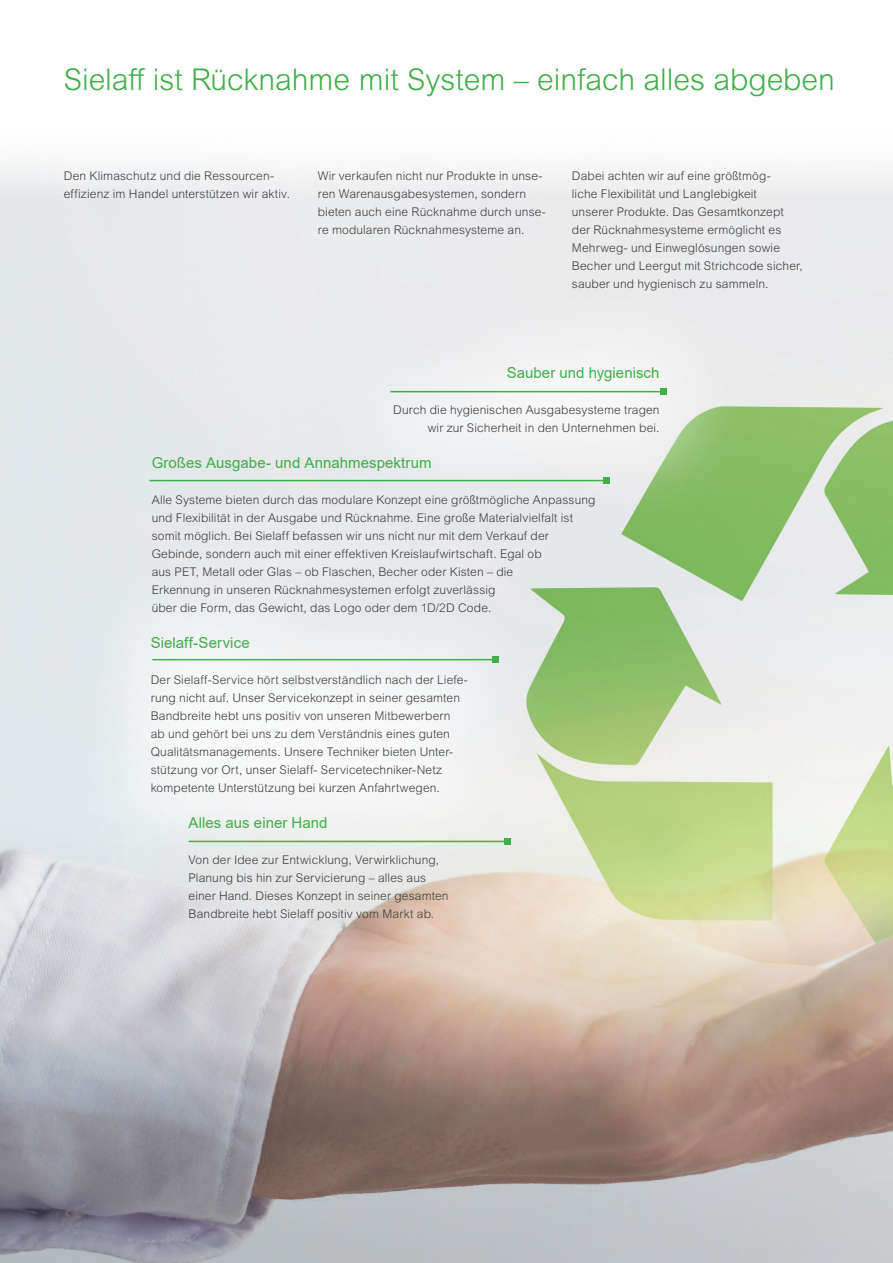
<style>
.page{position:relative;width:893px;height:1263px;background:#fff}
.page>*{position:absolute;margin:0;border:0;box-sizing:border-box;transform-origin:0 0}
.t1{font:300 30px "Arial MT Pro";color:#40ae49}
.t2{font:15px "Arial";letter-spacing:.005em;color:#40ae49}
.t3{font:300 12px/18px "Arial MT Pro";letter-spacing:.01em;color:#3e3e3f}
</style>
<div class="page">
<img style="left:0;top:160px;width:893px;height:577px">
<svg style="left:0;top:737px;width:893px;height:526px;background:#bbb3a9"></svg>
<div style="left:305px;top:275px;width:444px;height:250px;background:#fff;opacity:.75"></div>
<hr style="left:150px;top:480px;width:456px;height:1px;background:#40ae49">
<svg style="left:603px;top:478px;width:6px;height:6px"></svg>
<div style="left:59px;top:546px;width:496px;height:339px;background:#fff;opacity:.75"></div>
<hr style="left:152px;top:659px;width:343px;height:1px;background:#40ae49">
<svg style="left:492px;top:657px;width:6px;height:6px"></svg>
<hr style="left:390px;top:391px;width:273px;height:1px;background:#40ae49">
<svg style="left:660px;top:389px;width:6px;height:6px"></svg>
<hr style="left:189px;top:841px;width:318px;height:1px;background:#40ae49">
<svg style="left:504px;top:838px;width:6px;height:6px"></svg>
<h1 class="t1" style="left:64px;top:61px;width:773px">Sielaff ist Rücknahme mit System – einfach alles abgeben</h1>
<p class="t3" style="left:64px;top:167px;width:228px">Den Klimaschutz und die Ressourcen&shy;effizienz im Handel unterstützen wir aktiv.</p>
<p class="t3" style="left:318px;top:167px;width:230px">Wir verkaufen nicht nur Produkte in unse&shy;ren Warenausgabesystemen, sondern bieten auch eine Rücknahme durch unse&shy;re modularen Rücknahmesysteme an.</p>
<p class="t3" style="left:572px;top:167px;width:233px">Dabei achten wir auf eine größtmög-<br>liche Flexibilität und Langlebigkeit<br>unserer Produkte. Das Gesamtkonzept der Rücknahmesysteme ermöglicht es Mehrweg- und Einweglösungen sowie Becher und Leergut mit Strichcode sicher, sauber und hygienisch zu sammeln.</p>
<p class="t2" style="left:507px;top:362px;width:154px">Sauber und hygienisch</p>
<p class="t3" style="left:393px;top:401px;width:268px;text-align:right">Durch die hygienischen Ausgabesysteme tragen wir zur Sicherheit in den Unternehmen bei.</p>
<p class="t2" style="left:152px;top:452px;width:281px">Großes Ausgabe- und Annahmespektrum</p>
<p class="t3" style="left:152px;top:491px;width:445px">Alle Systeme bieten durch das modulare Konzept eine größtmögliche Anpassung und Flexibilität in der Ausgabe und Rücknahme. Eine große Materialvielfalt ist somit möglich. Bei Sielaff befassen wir uns nicht nur mit dem Verkauf der Gebinde, sondern auch mit einer effektiven Kreislaufwirtschaft. Egal ob<br>aus PET, Metall oder Glas – ob Flaschen, Becher oder Kisten – die<br>Erkennung in unseren Rücknahmesystemen erfolgt zuverlässig<br>über die Form, das Gewicht, das Logo oder dem 1D/2D Code.</p>
<p class="t2" style="left:151px;top:632px;width:101px">Sielaff-Service</p>
<p class="t3" style="left:151px;top:671px;width:319px">Der Sielaff-Service hört selbstverständlich nach der Liefe&shy;rung nicht auf. Unser Servicekonzept in seiner gesamten Bandbreite hebt uns positiv von unseren Mitbewerbern<br>ab und gehört bei uns zu dem Verständnis eines guten Qualitätsmanagements. Unsere Techniker bieten Unter&shy;stützung vor Ort, unser Sielaff- Servicetechniker-Netz kompetente Unterstützung bei kurzen Anfahrtwegen.</p>
<p class="t2" style="left:189px;top:812px;width:141px">Alles aus einer Hand</p>
<p class="t3" style="left:189px;top:851px;width:262px">Von der Idee zur Entwicklung, Verwirklichung, Planung bis hin zur Servicierung – alles aus einer Hand. Dieses Konzept in seiner gesamten Bandbreite hebt Sielaff positiv vom Markt ab.</p>
</div>
